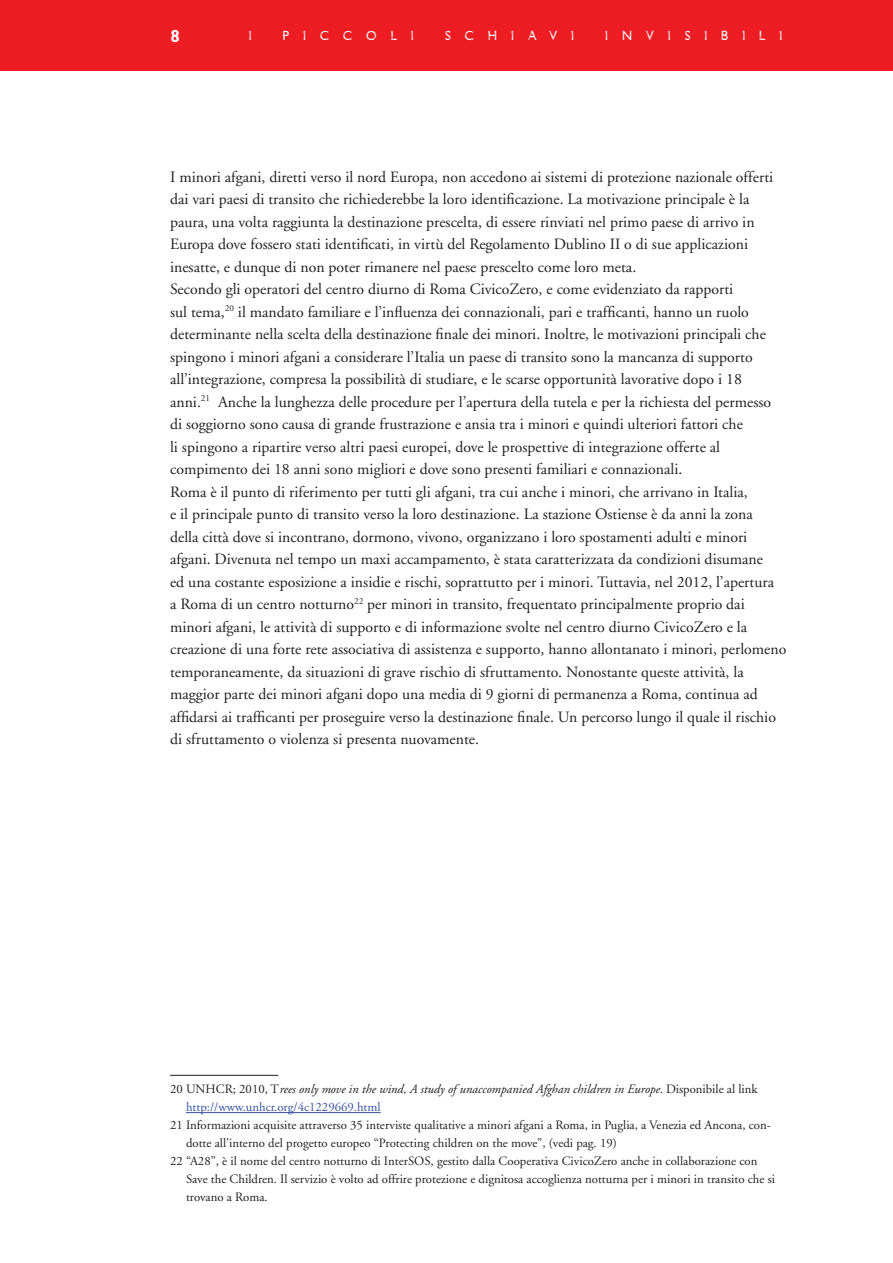
<style>
.page{position:relative;width:893px;height:1263px;background:#fff}
.page>*{position:absolute;margin:0;border:0;box-sizing:border-box;transform-origin:0 0}
.t1{font:700 18px "Gill Sans Woodblock";color:#fff}
.t2{font:15.75px/22.5px "Adobe Garamond";color:#231f20}
.t3{font:13.5px "Gill Sans Woodblock";letter-spacing:1em;color:#fff}
.t4{font:12.75px "Adobe Garamond";color:#231f20}
.t5{font:italic 12.75px/18px "Adobe Garamond";color:#231f20}
.s1{font-style:normal}
.s2{font-style:normal;color:#3853a3}
</style>
<div class="page">
<div style="left:0;top:0;width:893px;height:70px;background:#ee1d23"></div>
<hr style="left:170px;top:1075px;width:108px;height:1px;background:#231f20">
<hr style="left:186px;top:1112px;width:195px;height:1px;background:#3853a3">
<p class="t1" style="left:170px;top:25px;width:11px">8</p>
<p class="t3" style="left:248px;top:28px;width:5px">I</p>
<p class="t3" style="left:283px;top:28px;width:133px">PICCOLI</p>
<p class="t3" style="left:445px;top:28px;width:131px">SCHIAVI</p>
<p class="t3" style="left:605px;top:28px;width:179px">INVISIBILI</p>
<p class="t2" style="left:170px;top:166px;width:618px">I minori afgani, diretti verso il nord Europa, non accedono ai sistemi di protezione nazionale offerti dai vari paesi di transito che richiederebbe la loro identificazione. La motivazione principale è la paura, una volta raggiunta la destinazione prescelta, di essere rinviati nel primo paese di arrivo in Europa dove fossero stati identificati, in virtù del Regolamento Dublino II o di sue applicazioni inesatte, e dunque di non poter rimanere nel paese prescelto come loro meta.<br>Secondo gli operatori del centro diurno di Roma CivicoZero, e come evidenziato da rapporti<br>sul tema,<sup>20</sup> il mandato familiare e l’influenza dei connazionali, pari e trafficanti, hanno un ruolo determinante nella scelta della destinazione finale dei minori. Inoltre, le motivazioni principali che spingono i minori afgani a considerare l’Italia un paese di transito sono la mancanza di supporto all’integrazione, compresa la possibilità di studiare, e le scarse opportunità lavorative dopo i 18<br>anni.<sup>21</sup> Anche la lunghezza delle procedure per l’apertura della tutela e per la richiesta del permesso di soggiorno sono causa di grande frustrazione e ansia tra i minori e quindi ulteriori fattori che<br>li spingono a ripartire verso altri paesi europei, dove le prospettive di integrazione offerte al compimento dei 18 anni sono migliori e dove sono presenti familiari e connazionali.<br>Roma è il punto di riferimento per tutti gli afgani, tra cui anche i minori, che arrivano in Italia,<br>e il principale punto di transito verso la loro destinazione. La stazione Ostiense è da anni la zona<br>della città dove si incontrano, dormono, vivono, organizzano i loro spostamenti adulti e minori afgani. Divenuta nel tempo un maxi accampamento, è stata caratterizzata da condizioni disumane<br>ed una costante esposizione a insidie e rischi, soprattutto per i minori. Tuttavia, nel 2012, l’apertura<br>a Roma di un centro notturno<sup>22</sup> per minori in transito, frequentato principalmente proprio dai minori afgani, le attività di supporto e di informazione svolte nel centro diurno CivicoZero e la creazione di una forte rete associativa di assistenza e supporto, hanno allontanato i minori, perlomeno temporaneamente, da situazioni di grave rischio di sfruttamento. Nonostante queste attività, la maggior parte dei minori afgani dopo una media di 9 giorni di permanenza a Roma, continua ad affidarsi ai trafficanti per proseguire verso la destinazione finale. Un percorso lungo il quale il rischio di sfruttamento o violenza si presenta nuovamente.</p>
<p class="t5" style="left:186px;top:1081px;width:573px;text-indent:-16px"><span class="s1">20 UNHCR; 2010, T</span>rees only move in the wind, A study of unaccompanied Afghan children in Europe<span class="s1">. Disponibile al link </span><span class="s2">http://www.unhcr.org/4c1229669.html</span></p>
<p class="t4" style="left:170px;top:1118px;width:602px">21 Informazioni acquisite attraverso 35 interviste qualitative a minori afgani a Roma, in Puglia, a Venezia ed Ancona, con-</p>
<p class="t4" style="left:186px;top:1136px;width:432px">dotte all’interno del progetto europeo “Protecting children on the move”, (vedi pag. 19)</p>
<p class="t4" style="left:170px;top:1154px;width:589px">22 “A28”, è il nome del centro notturno di InterSOS, gestito dalla Cooperativa CivicoZero anche in collaborazione con</p>
<p class="t4" style="left:186px;top:1172px;width:590px">Save the Children. Il servizio è volto ad offrire protezione e dignitosa accoglienza notturna per i minori in transito che si</p>
<p class="t4" style="left:186px;top:1190px;width:83px">trovano a Roma.</p>
</div>
